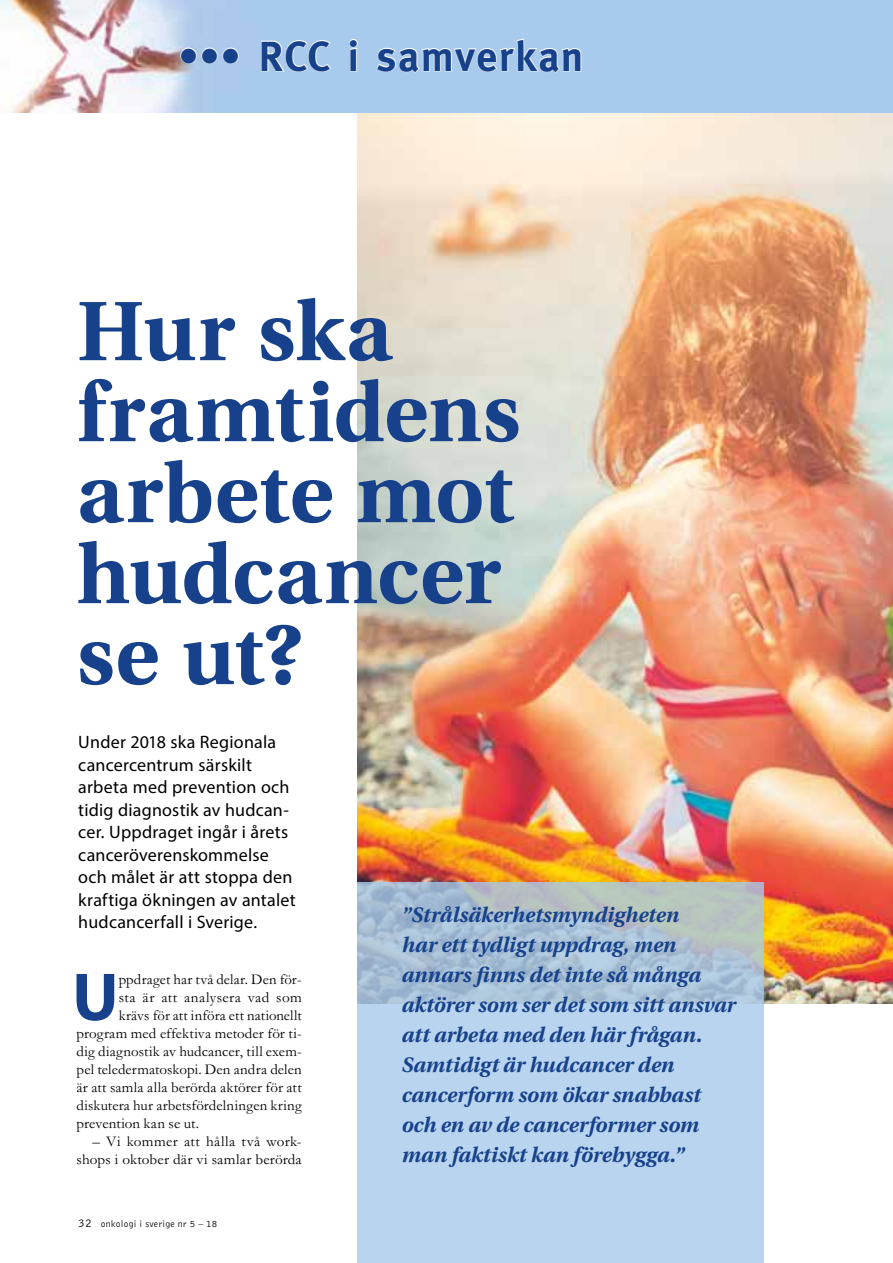
<style>
.page{position:relative;width:893px;height:1263px;background:#fff}
.page>*{position:absolute;margin:0;border:0;box-sizing:border-box;transform-origin:0 0}
.t1{font:700 84px/81px "Utopia";letter-spacing:.005em;color:#17428b}
.t2{font:700 68.4px "Myriad Pro";color:#17428b}
.t3{font:700 42px "Meta";letter-spacing:.035em;color:#17428b}
.t4{font:italic 700 21px/30px "Utopia";letter-spacing:-.005em;color:#17428b}
.t5{font:18px/22.5px "Myriad Pro";letter-spacing:.01em;color:#000}
.t6{font:15px/18px "Garamond";letter-spacing:.01em;color:#000;text-align:right}
.t7{font:15px "Garamond";letter-spacing:.03em;color:#000}
.t8{font:9.75px "Bell Gothic BT";letter-spacing:.02em;color:#000}
.s1{font-size:12px}
</style>
<div class="page">
<img style="left:357px;top:113px;width:536px;height:890px">
<img style="left:0;top:0;width:893px;height:113px">
<div style="left:180px;top:48px;width:17px;height:16px;border:2px solid #fff;border-radius:50%"></div>
<div style="left:201px;top:48px;width:17px;height:16px;border:2px solid #fff;border-radius:50%"></div>
<div style="left:222px;top:48px;width:17px;height:16px;border:2px solid #fff;border-radius:50%"></div>
<svg style="left:260px;top:39px;width:72px;height:34px;background:#bcd5f0"></svg>
<svg style="left:349px;top:38px;width:9px;height:34px"></svg>
<svg style="left:375px;top:38px;width:207px;height:35px;background:#bad5f0"></svg>
<svg style="left:357px;top:881px;width:407px;height:382px;background:#b4cde4"></svg>
<h3 class="t3" style="left:178px;top:32px;width:407px">••• RCC i samverkan</h3>
<h1 class="t1" style="left:77px;top:292px;width:445px">Hur ska framtidens arbete mot hudcancer se ut?</h1>
<p class="t5" style="left:78px;top:731px;width:219px">Under 2018 ska Regionala cancercentrum särskilt arbeta med prevention och tidig diagnostik av hudcan&shy;cer. Uppdraget ingår i årets canceröverenskommelse och målet är att stoppa den kraftiga ökningen av antalet hudcancerfall i Sverige.</p>
<h2 class="t2" style="left:72px;top:952px;width:48px">U</h2>
<p class="t6" style="left:119px;top:971px;width:184px">ppdraget har två delar. Den för-</p>
<p class="t7" style="left:119px;top:989px;width:184px">sta är att analysera vad som</p>
<p class="t6" style="left:119px;top:1007px;width:184px">krävs för att införa ett nationellt</p>
<p class="t6" style="left:77px;top:1025px;width:227px">program med effektiva metoder för ti-</p>
<p class="t6" style="left:77px;top:1043px;width:227px">dig diagnostik av hudcancer, till exem-</p>
<p class="t6" style="left:77px;top:1061px;width:227px">pel teledermatoskopi. Den andra delen</p>
<p class="t6" style="left:77px;top:1079px;width:227px">är att samla alla berörda aktörer för att</p>
<p class="t6" style="left:77px;top:1097px;width:227px">diskutera hur arbetsfördelningen kring</p>
<p class="t6" style="left:77px;top:1115px;width:124px">prevention kan se ut.</p>
<p class="t6" style="left:77px;top:1133px;width:227px">– Vi kommer att hålla två work&shy;shops i oktober där vi samlar berörda</p>
<p class="t8" style="left:78px;top:1217px;width:141px"><span class="s1">32</span> onkologi i sverige nr 5 – 18</p>
<p class="t4" style="left:401px;top:899px;width:335px">”Strålsäkerhetsmyndigheten<br>har ett tydligt uppdrag, men annars finns det inte så många aktörer som ser det som sitt ansvar att arbeta med den här frågan.<br>Samtidigt är hudcancer den cancerform som ökar snabbast och en av de cancerformer som man faktiskt kan förebygga.”</p>
</div>
